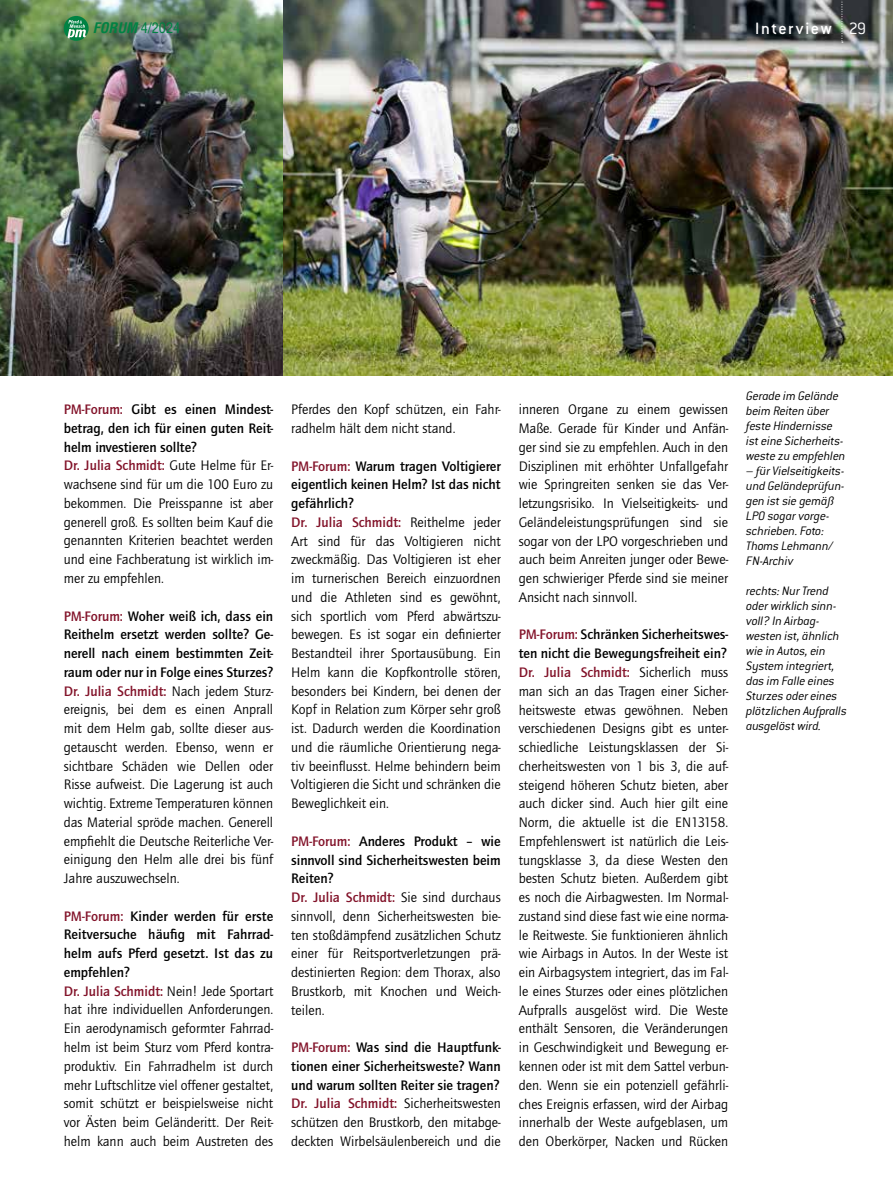
<style>
.page{position:relative;width:893px;height:1191px;background:#fff}
.page>*{position:absolute;margin:0;border:0;box-sizing:border-box;transform-origin:0 0}
.t1{font:500 18px "Conduit ITC Std";letter-spacing:.085em;color:#fff}
.t2{font:14.25px/18.8px "Quay Sans ITC Std";color:#000}
.t3{font:500 14.25px/18.8px "Quay Sans ITC Std";color:#000;text-align:justify}
.t4{font:condensed 14.25px "Helvetica LT Std";color:#008243}
.t5{font:italic 300 13.5px/15px "Conduit ITC Std";letter-spacing:-.01em;color:#000}
.s1{font-weight:700;font-style:italic}
.s2{font-weight:300}
.s3{font-weight:500;color:#821229}
.s4{font-weight:500}
.s5{color:#821229}
.s6{font-weight:400}
</style>
<div class="page">
<img style="left:0;top:0;width:893px;height:375px">
<svg style="left:842px;top:0;width:1px;height:43px"></svg>
<svg style="left:64px;top:16px;width:25px;height:25px"></svg>
<p class="t4" style="left:93px;top:18px;width:89px"><span class="s1">FORUM</span> 4/2024</p>
<p class="t1" style="left:755px;top:18px;width:113px">Interview <span class="s2">29</span></p>
<p class="t2" style="left:64px;top:400px;width:211px"><span class="s3">PM-Forum:</span> <span class="s4">Gibt es einen Mindest&shy;betrag, den ich für einen guten Reit&shy;helm investieren sollte?<br></span><span class="s3">Dr. Julia Schmidt:</span> Gute Helme für Er&shy;wachsene sind für um die 100 Euro zu bekommen. Die Preisspanne ist aber generell groß. Es sollten beim Kauf die genannten Kriterien beachtet werden und eine Fachberatung ist wirklich im&shy;mer zu empfehlen.</p>
<p class="t2" style="left:64px;top:606px;width:211px;text-align:justify"><span class="s3">PM-Forum:</span> <span class="s4">Woher weiß ich, dass ein Reithelm ersetzt werden sollte? Ge&shy;nerell nach einem bestimmten Zeit&shy;raum oder nur in Folge eines Sturzes?<br></span><span class="s3">Dr. Julia Schmidt:</span> Nach jedem Sturz&shy;ereignis, bei dem es einen Anprall mit dem Helm gab, sollte dieser aus&shy;getauscht werden. Ebenso, wenn er sichtbare Schäden wie Dellen oder Risse aufweist. Die Lagerung ist auch wichtig. Extreme Temperaturen können das Material spröde machen. Generell empfiehlt die Deutsche Reiterliche Ver&shy;einigung den Helm alle drei bis fünf Jahre auszuwechseln.</p>
<p class="t2" style="left:64px;top:906px;width:211px"><span class="s3">PM-Forum:</span> <span class="s4">Kinder werden für erste Reitversuche häufig mit Fahrrad&shy;helm aufs Pferd gesetzt. Ist das zu empfehlen?<br></span><span class="s3">Dr. Julia Schmidt:</span> Nein! Jede Sportart hat ihre individuellen Anforderungen.<br>Ein aerodynamisch geformter Fahrrad&shy;helm ist beim Sturz vom Pferd kontra&shy;produktiv. Ein Fahrradhelm ist durch mehr Luftschlitze viel offener gestaltet, somit schützt er beispielsweise nicht vor Ästen beim Geländeritt. Der Reit&shy;helm kann auch beim Austreten des</p>
<p class="t2" style="left:291px;top:400px;width:211px">Pferdes den Kopf schützen, ein Fahr&shy;radhelm hält dem nicht stand.</p>
<p class="t2" style="left:291px;top:456px;width:211px"><span class="s3">PM-Forum:</span> <span class="s4">Warum tragen Voltigierer eigentlich keinen Helm? Ist das nicht gefährlich?<br></span><span class="s3">Dr. Julia Schmidt:</span> Reithelme jeder Art sind für das Voltigieren nicht zweckmäßig. Das Voltigieren ist eher im turnerischen Bereich einzuordnen und die Athleten sind es gewöhnt, sich sportlich vom Pferd abwärtszu&shy;bewegen. Es ist sogar ein definierter Bestandteil ihrer Sportausübung. Ein Helm kann die Kopfkontrolle stören, besonders bei Kindern, bei denen der Kopf in Relation zum Körper sehr groß ist. Dadurch werden die Koordination und die räumliche Orientierung nega&shy;tiv beeinflusst. Helme behindern beim Voltigieren die Sicht und schränken die Beweglichkeit ein.</p>
<p class="t2" style="left:291px;top:831px;width:211px"><span class="s3">PM-Forum:</span> <span class="s4">Anderes Produkt – wie sinnvoll sind Sicherheitswesten beim<br>Reiten?<br></span><span class="s3">Dr. Julia Schmidt:</span> Sie sind durchaus sinnvoll, denn Sicherheitswesten bie&shy;ten stoßdämpfend zusätzlichen Schutz einer für Reitsportverletzungen prä&shy;destinierten Region: dem Thorax, also<br>Brustkorb, mit Knochen und Weich&shy;teilen.</p>
<p class="t3" style="left:291px;top:1038px;width:211px"><span class="s5">PM-Forum:</span> Was sind die Hauptfunk&shy;tionen einer Sicherheitsweste? Wann und warum sollten Reiter sie tragen?<br><span class="s5">Dr. Julia Schmidt:</span> <span class="s6">Sicherheitswesten schützen den Brustkorb, den mitabge&shy;deckten Wirbelsäulenbereich und die</span></p>
<p class="t2" style="left:519px;top:400px;width:211px;text-align:justify">inneren Organe zu einem gewissen Maße. Gerade für Kinder und Anfän&shy;ger sind sie zu empfehlen. Auch in den Disziplinen mit erhöhter Unfallgefahr wie Springreiten senken sie das Ver&shy;letzungsrisiko. In Vielseitigkeits- und Geländeleistungsprüfungen sind sie sogar von der LPO vorgeschrieben und auch beim Anreiten junger oder Bewe&shy;gen schwieriger Pferde sind sie meiner Ansicht nach sinnvoll.</p>
<p class="t2" style="left:519px;top:625px;width:211px;text-align:justify"><span class="s3">PM-Forum:</span> <span class="s4">Schränken Sicherheitswes&shy;ten nicht die Bewegungsfreiheit ein?<br></span><span class="s3">Dr. Julia Schmidt:</span> Sicherlich muss man sich an das Tragen einer Sicher&shy;heitsweste etwas gewöhnen. Neben verschiedenen Designs gibt es unter&shy;schiedliche Leistungsklassen der Si&shy;cherheitswesten von 1 bis 3, die auf&shy;steigend höheren Schutz bieten, aber auch dicker sind. Auch hier gilt eine Norm, die aktuelle ist die EN13158.<br>Empfehlenswert ist natürlich die Leis&shy;tungsklasse 3, da diese Westen den besten Schutz bieten. Außerdem gibt es noch die Airbagwesten. Im Normal&shy;zustand sind diese fast wie eine norma&shy;le Reitweste. Sie funktionieren ähnlich wie Airbags in Autos. In der Weste ist ein Airbagsystem integriert, das im Fal&shy;le eines Sturzes oder eines plötzlichen Aufpralls ausgelöst wird. Die Weste enthält Sensoren, die Veränderungen in Geschwindigkeit und Bewegung er&shy;kennen oder ist mit dem Sattel verbun&shy;den. Wenn sie ein potenziell gefährli&shy;ches Ereignis erfassen, wird der Airbag innerhalb der Weste aufgeblasen, um den Oberkörper, Nacken und Rücken</p>
<p class="t5" style="left:746px;top:388px;width:101px">Gerade im Gelände beim Reiten über feste Hindernisse ist eine Sicherheits&shy;weste zu empfehlen</p>
<p class="t5" style="left:746px;top:463px;width:100px">– für Vielseitigkeits&shy;und Geländeprüfun&shy;gen ist sie gemäß<br>LPO sogar vorge&shy;schrieben. Foto:<br>Thoms Lehmann/<br>FN-Archiv</p>
<p class="t5" style="left:746px;top:583px;width:102px">rechts: Nur Trend oder wirklich sinn&shy;voll? In Airbag&shy;westen ist, ähnlich wie in Autos, ein<br>System integriert, das im Falle eines<br>Sturzes oder eines plötzlichen Aufpralls ausgelöst wird.</p>
</div>
